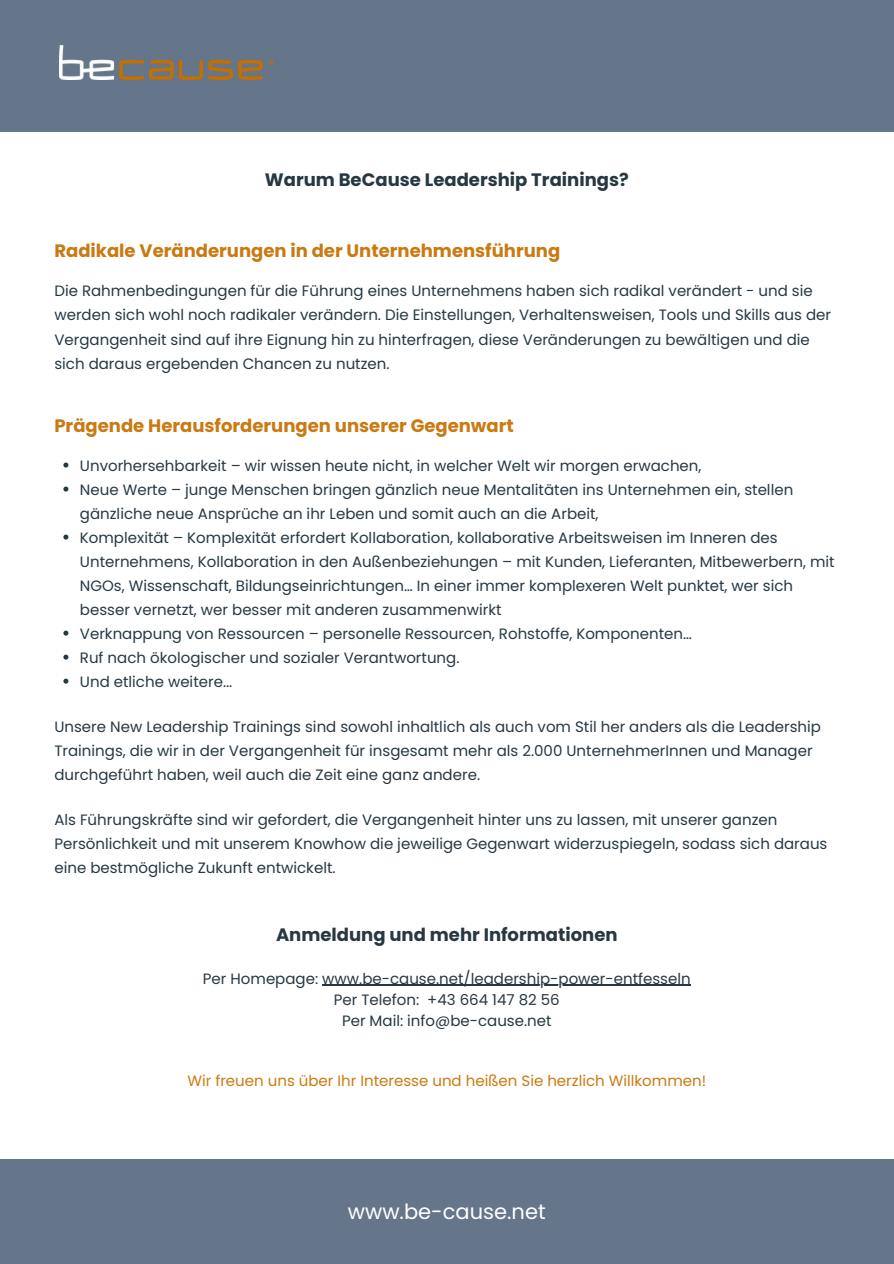
<style>
.page{position:relative;width:894px;height:1264px;background:#fff}
.page>*{position:absolute;margin:0;border:0;box-sizing:border-box;transform-origin:0 0}
.t1{font:21px "Poppins";color:#fff}
.t2{font:700 18px "Poppins";color:#ca7a12}
.t3{font:700 18px "Poppins";color:#273842}
.t4{font:15px/24px "Poppins";color:#273842}
.t5{font:15px "Poppins";color:#ca7a12}
</style>
<div class="page">
<div style="left:0;top:0;width:893px;height:132px;background:#65768b"></div>
<div style="left:0;top:1159px;width:893px;height:104px;background:#65768b"></div>
<svg style="left:63px;top:462px;width:5px;height:5px"></svg>
<svg style="left:63px;top:486px;width:5px;height:5px"></svg>
<svg style="left:63px;top:534px;width:5px;height:5px"></svg>
<svg style="left:63px;top:630px;width:5px;height:5px"></svg>
<svg style="left:63px;top:654px;width:5px;height:5px"></svg>
<svg style="left:63px;top:678px;width:5px;height:5px"></svg>
<hr style="left:322px;top:984px;width:368px;height:1px;background:#273842">
<img style="left:60px;top:45px;width:213px;height:34px">
<p class="t3" style="left:265px;top:167px;width:365px">Warum BeCause Leadership Trainings?</p>
<p class="t2" style="left:54px;top:238px;width:507px">Radikale Veränderungen in der Unternehmensführung</p>
<h2 class="t4" style="left:54px;top:279px;width:778px">Die Rahmenbedingungen für die Führung eines Unternehmens haben sich radikal verändert - und sie werden sich wohl noch radikaler verändern. Die Einstellungen, Verhaltensweisen, Tools und Skills aus der Vergangenheit sind auf ihre Eignung hin zu hinterfragen, diese Veränderungen zu bewältigen und die sich daraus ergebenden Chancen zu nutzen.</h2>
<h2 class="t2" style="left:54px;top:412px;width:461px">Prägende Herausforderungen unserer Gegenwart</h2>
<p class="t4" style="left:80px;top:453px;width:623px">Unvorhersehbarkeit – wir wissen heute nicht, in welcher Welt wir morgen erwachen,</p>
<h2 class="t4" style="left:80px;top:477px;width:714px">Neue Werte – junge Menschen bringen gänzlich neue Mentalitäten ins Unternehmen ein, stellen gänzliche neue Ansprüche an ihr Leben und somit auch an die Arbeit,</h2>
<p class="t4" style="left:80px;top:525px;width:756px">Komplexität – Komplexität erfordert Kollaboration, kollaborative Arbeitsweisen im Inneren des Unternehmens, Kollaboration in den Außenbeziehungen – mit Kunden, Lieferanten, Mitbewerbern, mit NGOs, Wissenschaft, Bildungseinrichtungen… In einer immer komplexeren Welt punktet, wer sich besser vernetzt, wer besser mit anderen zusammenwirkt</p>
<p class="t4" style="left:80px;top:621px;width:613px">Verknappung von Ressourcen – personelle Ressourcen, Rohstoffe, Komponenten…</p>
<p class="t4" style="left:80px;top:645px;width:381px">Ruf nach ökologischer und sozialer Verantwortung.</p>
<p class="t4" style="left:80px;top:669px;width:154px">Und etliche weitere...</p>
<p class="t4" style="left:54px;top:714px;width:768px">Unsere New Leadership Trainings sind sowohl inhaltlich als auch vom Stil her anders als die Leadership<br>Trainings, die wir in der Vergangenheit für insgesamt mehr als 2.000 UnternehmerInnen und Manager durchgeführt haben, weil auch die Zeit eine ganz andere.</p>
<p class="t4" style="left:54px;top:807px;width:774px">Als Führungskräfte sind wir gefordert, die Vergangenheit hinter uns zu lassen, mit unserer ganzen<br>Persönlichkeit und mit unserem Knowhow die jeweilige Gegenwart widerzuspiegeln, sodass sich daraus eine bestmögliche Zukunft entwickelt.</p>
<p class="t3" style="left:276px;top:921px;width:343px">Anmeldung und mehr Informationen</p>
<p class="t4" style="left:203px;top:966px;width:489px">Per Homepage: www.be-cause.net/leadership-power-entfesseln</p>
<h2 class="t4" style="left:334px;top:987px;width:87px">Per Telefon:</h2>
<p class="t4" style="left:342px;top:989px;width:219px;line-height:21px;text-indent:85px">+43 664 147 82 56<br>Per Mail: info@be-cause.net</p>
<p class="t5" style="left:187px;top:1070px;width:520px">Wir freuen uns über Ihr Interesse und heißen Sie herzlich Willkommen!</p>
<p class="t1" style="left:348px;top:1197px;width:199px">www.be-cause.net</p>
</div>
